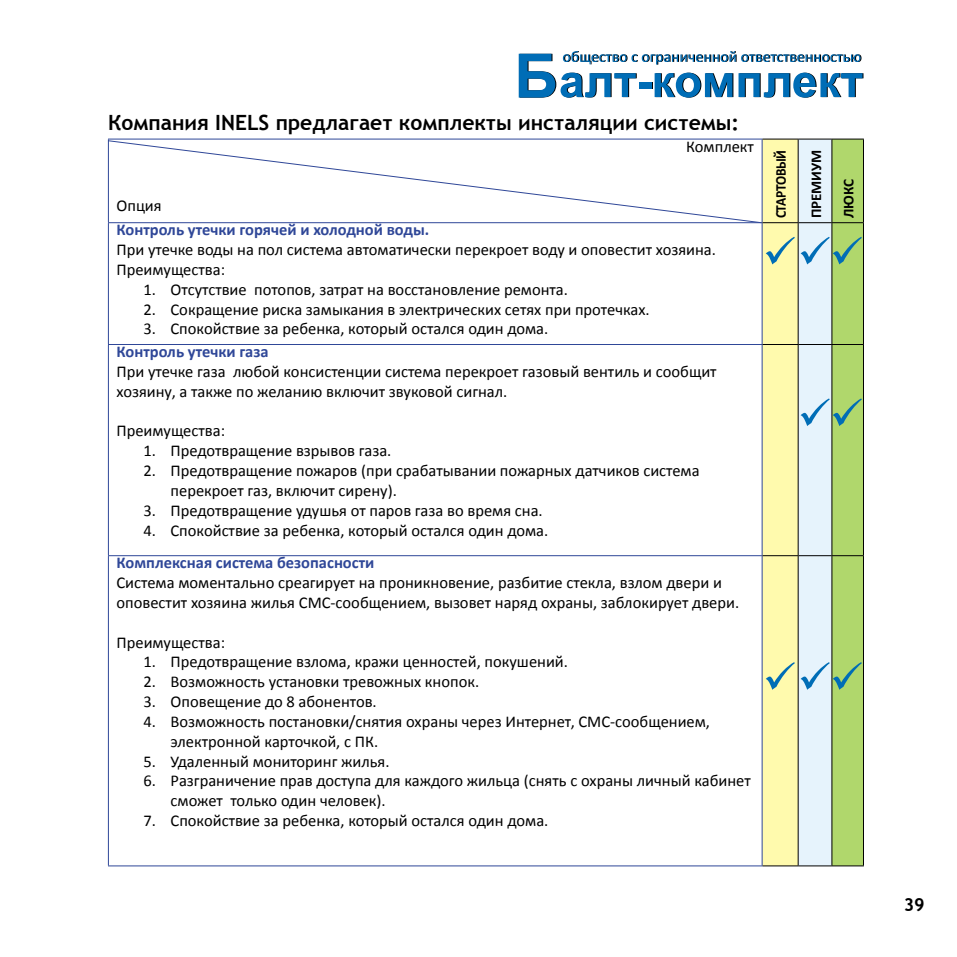
<style>
.page{position:relative;width:957px;height:957px;background:#fff}
.page>*{position:absolute;margin:0;border:0;box-sizing:border-box;transform-origin:0 0}
.t1{font:700 21px "Trebuchet MS";color:#000}
.t2{font:700 18px "Trebuchet MS";color:#000}
.t3{font:16.5px/19.8px "Calibri";color:#000}
.t4{font:700 16.5px "Calibri";color:#2f4798}
.t5{font:700 15px/32.1px "Calibri";color:#000}
.t6{font:700 15px "Calibri";letter-spacing:-.02em;color:#000;scale:.9 1}
</style>
<div class="page">
<hr style="left:863px;top:139px;width:1px;height:83px;background:#000">
<hr style="left:832px;top:222px;width:32px;height:1px;background:#000">
<hr style="left:863px;top:223px;width:1px;height:121px;background:#000">
<hr style="left:832px;top:344px;width:32px;height:1px;background:#000">
<hr style="left:863px;top:345px;width:1px;height:210px;background:#000">
<hr style="left:832px;top:555px;width:32px;height:1px;background:#000">
<hr style="left:863px;top:556px;width:1px;height:309px;background:#000">
<hr style="left:832px;top:865px;width:32px;height:1px;background:#000">
<hr style="left:108px;top:139px;width:654px;height:1px;background:#2f4798">
<hr style="left:108px;top:223px;width:1px;height:121px;background:#2f4798">
<hr style="left:108px;top:344px;width:654px;height:1px;background:#2f4798">
<hr style="left:108px;top:345px;width:1px;height:210px;background:#2f4798">
<hr style="left:108px;top:555px;width:654px;height:1px;background:#2f4798">
<hr style="left:108px;top:556px;width:1px;height:309px;background:#2f4798">
<hr style="left:108px;top:865px;width:654px;height:1px;background:#2f4798">
<svg style="left:107px;top:140px;width:655px;height:84px"></svg>
<svg style="left:762px;top:139px;width:101px;height:727px;background:#d3e3ae"></svg>
<svg style="left:519px;top:51px;width:344px;height:47px"></svg>
<p class="t1" style="left:108px;top:109px;width:633px">Компания INELS предлагает комплекты инсталяции системы:</p>
<p class="t3" style="left:116px;top:195px;width:47px">Опция</p>
<p class="t3" style="left:686px;top:136px;width:69px">Комплект</p>
<p class="t4" style="left:116px;top:220px;width:314px">Контроль утечки горячей и холодной воды.</p>
<p class="t3" style="left:116px;top:239px;width:601px">П ри утечке воды на пол система автоматически перекроет воду и оповестит хозяина.<br>П реимущества:</p>
<p class="t3" style="left:143px;top:279px;width:426px">1. Отсутствие потопов, затрат на восстановление ремонта.</p>
<p class="t3" style="left:143px;top:298px;width:507px">2. Сокращение риска замыкания в электрических сетях при протечках.</p>
<p class="t3" style="left:143px;top:318px;width:406px">3. Спокойствие за ребенка, который остался один дома.</p>
<p class="t4" style="left:116px;top:341px;width:154px">Контроль утечки газа</p>
<p class="t3" style="left:116px;top:361px;width:602px">П ри утечке газа любой консистенции система перекроет газовый вентиль и сообщит хозяину, а также по желанию включит звуковой сигнал.</p>
<p class="t3" style="left:116px;top:420px;width:110px">П реимущества:</p>
<p class="t3" style="left:143px;top:440px;width:249px">1. П редотвращение взрывов газа.</p>
<p class="t3" style="left:170px;top:460px;width:531px;text-indent:-27px">2. П редотвращение пожаров (при срабатывании пожарных датчиков система перекроет газ, включит сирену).</p>
<p class="t3" style="left:143px;top:499px;width:401px">3. П редотвращение удушья от паров газа во время сна.</p>
<p class="t3" style="left:143px;top:519px;width:406px">4. Спокойствие за ребенка, который остался один дома.</p>
<p class="t4" style="left:116px;top:553px;width:259px">Комплексная система безопасности</p>
<p class="t3" style="left:116px;top:572px;width:607px">Система моментально среагирует на проникновение, разбитие стекла, взлом двери и оповестит хозяина жилья СМС</p>
<p class="t3" style="left:330px;top:592px;width:410px">-сообщением, вызовет наряд охраны, заблокирует двери.</p>
<p class="t3" style="left:116px;top:631px;width:110px">П реимущества:</p>
<p class="t3" style="left:144px;top:651px;width:426px">1. П редотвращение взлома, кражи ценностей, покушений.</p>
<p class="t3" style="left:144px;top:671px;width:337px">2. Возможность установки тревожных кнопок.</p>
<p class="t3" style="left:144px;top:691px;width:235px">3. Оповещение до 8 абонентов.</p>
<p class="t3" style="left:144px;top:711px;width:446px">4. Возможность постановки/снятия охраны через И нтернет, СМС</p>
<p class="t3" style="left:610px;top:711px;width:101px">-сообщением,</p>
<p class="t3" style="left:170px;top:730px;width:209px">электронной карточкой, с ПК.</p>
<p class="t3" style="left:144px;top:750px;width:248px">5. Удаленный мониторинг жилья.</p>
<p class="t3" style="left:170px;top:770px;width:582px;text-indent:-27px">6. Разграничение прав доступа для каждого жильца (снять с охраны личный кабинет сможет только один человек).</p>
<p class="t3" style="left:144px;top:810px;width:406px">7. Спокойствие за ребенка, который остался один дома.</p>
<p class="t6" style="left:771px;top:218px;width:78px;rotate:-90deg">СТАРТОВЫЙ</p>
<p class="t5" style="left:799px;top:218px;width:70px;rotate:-90deg">ПРЕМИУМ<br>ЛЮКС</p>
<p class="t2" style="left:903px;top:893px;width:23px">39</p>
</div>
